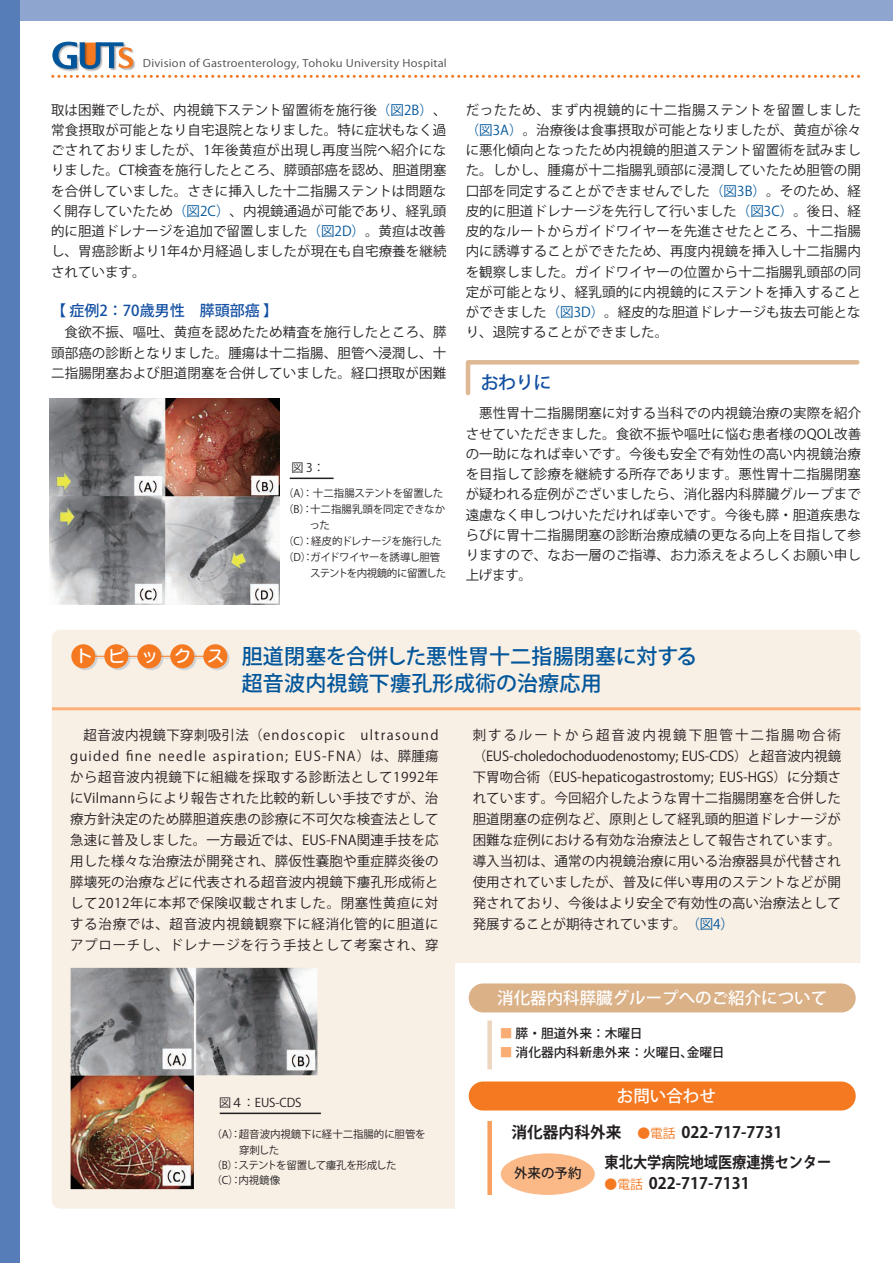
<style>
.page{position:relative;width:893px;height:1263px;background:#fff}
.page>*{position:absolute;margin:0;border:0;box-sizing:border-box;transform-origin:0 0}
.t1{font:500 21px/26.5px "Koz Go Pro";letter-spacing:.01em;color:#01569b}
.t2{font:500 18px "Koz Go Pro";color:#134fa2}
.t3{font:500 16.5px "Koz Go Pro";color:#fff}
.t4{font:16.5px "Seurat Pro DB";letter-spacing:1em;color:#fff}
.t5{font:700 15.75px/21px "Koz Go Pro";color:#231f20;scale:.9 1}
.t6{font:700 15.75px "Koz Go Pro";color:#231f20}
.t7{font:500 15px "Koz Go Pro";color:#134fa2}
.t8{font:13.5px/20.2px "Koz Go Pro";letter-spacing:.01em;color:#231f20;text-align:justify}
.t9{font:13.5px/21px "Koz Go Pro";letter-spacing:.055em;color:#231f20}
.t10{font:13.5px "Koz Go Pro";letter-spacing:.09em;color:#231f20}
.t11{font:13.5px "Koz Go Pro";letter-spacing:.1em;color:#231f20}
.t12{font:500 13.5px "Koz Go Pro";color:#231f20}
.t13{font:500 12.75px "Koz Go Pro";color:#231f20}
.t14{font:12.75px "Koz Go Pro";color:#f47921}
.t15{font:12px "Koz Go Pro";letter-spacing:-.01em;color:#231f20}
.t16{font:10.5px/16px "Koz Go Pro";letter-spacing:-.03em;color:#231f20}
.t17{font:10.5px "Koz Go Pro";letter-spacing:.02em;color:#4b4c4d;scale:1.1 1}
.t18{font:10.5px/15.5px "Koz Go Pro";letter-spacing:-.055em;color:#231f20}
.t19{font:10.5px/16px "Koz Go Pro";letter-spacing:-.06em;color:#231f20}
.t20{font:10.5px "Koz Go Pro";letter-spacing:-.01em;color:#231f20}
.s1{color:#01569b}
.s2{font-weight:400;color:#f9ac73}
.s3{font-weight:400;font-size:12.75px;color:#f47921}
</style>
<div class="page">
<div style="left:52px;top:630px;width:808px;height:578px;background:#f8efe5;border-radius:8px"></div>
<hr style="left:52px;top:707px;width:808px;height:3px;background:#fab079">
<svg style="left:73px;top:646px;width:24px;height:24px"></svg>
<svg style="left:106px;top:646px;width:24px;height:24px"></svg>
<svg style="left:139px;top:646px;width:24px;height:24px"></svg>
<svg style="left:172px;top:646px;width:24px;height:24px"></svg>
<svg style="left:205px;top:646px;width:24px;height:24px"></svg>
<hr style="left:85px;top:658px;width:132px;height:1px;background:#d1d2d4">
<div style="left:71px;top:644px;width:24px;height:24px;background:#f47921;border-radius:50%"></div>
<div style="left:104px;top:644px;width:24px;height:24px;background:#f47921;border-radius:50%"></div>
<div style="left:137px;top:644px;width:24px;height:24px;background:#f47921;border-radius:50%"></div>
<div style="left:170px;top:644px;width:24px;height:24px;background:#f47921;border-radius:50%"></div>
<div style="left:203px;top:644px;width:24px;height:24px;background:#f47921;border-radius:50%"></div>
<hr style="left:83px;top:656px;width:132px;height:1px;background:#f47921">
<div style="left:0;top:0;width:893px;height:21px;background:#8ea5cf"></div>
<svg style="left:53px;top:75px;width:808px;height:3px"></svg>
<img style="left:61px;top:50px;width:74px;height:22px">
<svg style="left:52px;top:41px;width:81px;height:28px"></svg>
<div style="left:0;top:0;width:20px;height:1263px;background:#567db7"></div>
<svg style="left:465px;top:360px;width:395px;height:36px"></svg>
<div style="left:455px;top:963px;width:415px;height:270px;background:#fff"></div>
<div style="left:469px;top:1081px;width:387px;height:29px;background:#f47921;border-radius:14px"></div>
<div style="left:487px;top:1121px;width:5px;height:74px;background:#f89f5d"></div>
<div style="left:487px;top:1020px;width:5px;height:49px;background:#edd6bf"></div>
<div style="left:469px;top:983px;width:387px;height:29px;background:#dbb188;border-radius:14px"></div>
<div style="left:501px;top:1153px;width:94px;height:42px;background:#fbb988;border-radius:50%"></div>
<img style="left:50px;top:398px;width:229px;height:206px">
<img style="left:71px;top:968px;width:246px;height:221px">
<hr style="left:290px;top:478px;width:44px;height:1px;background:#231f20">
<hr style="left:220px;top:1112px;width:101px;height:2px;background:#231f20">
<p class="t17" style="left:143px;top:57px;width:278px">Division of Gastroenterology, Tohoku University Hospital</p>
<p class="t8" style="left:51px;top:100px;width:397px">取は困難でしたが、内視鏡下ステント留置術を施行後<span class="s1">（図 (B2</span> 、常食摂取が可能となり自宅退院となりました。特に症状もなく過ごされておりましたが、1年後黄疸が出現し再度当院へ紹介になりました。CT検査を施行したところ、膵頭部癌を認め、胆道閉塞を合併していました。さきに挿入した十二指腸ステントは問題なく開存していたため<span class="s1">（図 C2 ）</span>、内視鏡通過が可能であり、経乳頭的に胆道ドレナージを追加で留置しました<span class="s1">（図 D2 ）</span>。黄疸は改善し、胃癌診断より年1 4か月経過しましたが現在も自宅療養を継続されています。</p>
<p class="t7" style="left:51px;top:300px;width:229px">【症例2：70歳男性　膵頭部癌【</p>
<p class="t8" style="left:51px;top:323px;width:397px;text-indent:14px">食欲不振、嘔吐、黄疸を認めたため精査を施行したところ、膵頭部癌の診断となりました。腫瘍は十二指腸、胆管へ浸潤し、十二指腸閉塞および胆道閉塞を合併していました。経口摂取が困難</p>
<p class="t15" style="left:291px;top:460px;width:35px">図3：</p>
<p class="t16" style="left:283px;top:485px;width:164px;text-align:right">（A ：）十二指腸ステントを留置した十二指腸乳頭を同定できなか</p>
<p class="t16" style="left:310px;top:502px;width:134px;text-indent:-26px">（ ：）B<br>った<br>経皮的ドレナージを施行した</p>
<p class="t16" style="left:310px;top:534px;width:132px;text-indent:-27px">（ C ：）<br>ガイドワイヤーを誘導し胆管</p>
<p class="t19" style="left:310px;top:550px;width:137px;text-indent:-27px">（ D ：）<br>ステントを内視鏡的に留置した</p>
<p class="t8" style="left:466px;top:100px;width:397px">だったため、まず内視鏡的に十二指腸ステントを留置しました<span class="s1">（図 A3 ）</span>。治療後は食事摂取が可能となりましたが、黄疸が徐々に悪化傾向となったため内視鏡的胆道ステント留置術を試みました。しかし、腫瘍が十二指腸乳頭部に浸潤していたため胆管の開口部を同定することができませんでした<span class="s1">（図 B3 ）</span>。そのため、経皮的に胆道ドレナージを先行して行いました<span class="s1">（図 C3 ）</span>。後日、経皮的なルートからガイドワイヤーを先進させたところ、十二指腸内に誘導することができたため、再度内視鏡を挿入し十二指腸内を観察しました。ガイドワイヤーの位置から十二指腸乳頭部の同定が可能となり、経乳頭的に内視鏡的にステントを挿入することができました<span class="s1">（図 D3 ）</span>。経皮的な胆道ドレナージも抜去可能となり、退院することができました。</p>
<p class="t2" style="left:481px;top:371px;width:72px">おわりに</p>
<p class="t8" style="left:466px;top:404px;width:397px;text-indent:14px">悪性胃十二指腸閉塞に対する当科での内視鏡治療の実際を紹介させていただきました。食欲不振や嘔吐に悩む患者様のQOL改善の一助になれば幸いです。今後も安全で有効性の高い内視鏡治療を目指して診療を継続する所存であります。悪性胃十二指腸閉塞が疑われる症例がございましたら、消化器内科膵臓グループまで遠慮なく申しつけいただければ幸いです。今後も膵・胆道疾患ならびに胃十二指腸閉塞の診断治療成績の更なる向上を目指して参りますので、なお一層のご指導、お力添えをよろしくお願い申し上げます。</p>
<p class="t4" style="left:76px;top:645px;width:150px">トピックス</p>
<p class="t1" style="left:242px;top:644px;width:457px">胆道閉塞を合併した悪性胃十二指腸閉塞に対する超音波内視鏡下瘻孔形成術の治療応用</p>
<p class="t9" style="left:295px;top:725px;width:145px;text-indent:-211px">超音波内視鏡下穿刺吸引法（endoscopic<br>EUS-FNA）は、膵腫瘍</p>
<p class="t11" style="left:360px;top:727px;width:80px">ultrasound</p>
<p class="t8" style="left:126px;top:747px;width:27px">fine</p>
<p class="t8" style="left:70px;top:746px;width:370px;line-height:21px;text-align:left">guided<br>から超音波内視鏡下に組織を採取する診断法として1992年にVilmannらにより報告された比較的新しい手技ですが、治療方針決定のため膵胆道疾患の診療に不可欠な検査法として急速に普及しました。一方最近では、EUS-FNA関連手技を応用した様々な治療法が開発され、膵仮性嚢胞や重症膵炎後の膵壊死の治療などに代表される超音波内視鏡下瘻孔形成術として2012年に本邦で保険収載されました。閉塞性黄疸に対する治療では、超音波内視鏡観察下に経消化管的に胆道にアプローチし、ドレナージを行う手技として考案され、穿</p>
<p class="t8" style="left:158px;top:747px;width:49px">needle</p>
<p class="t10" style="left:213px;top:748px;width:77px">aspiration;</p>
<p class="t15" style="left:219px;top:1094px;width:84px">図４：EUS-CDS</p>
<p class="t20" style="left:239px;top:1127px;width:188px">超音波内視鏡下に経十二指腸的に胆管を</p>
<p class="t18" style="left:239px;top:1127px;width:160px;text-indent:-27px">（ A ：）<br>穿刺した<br>ステントを留置して瘻孔を形成した</p>
<p class="t16" style="left:239px;top:1158px;width:43px;line-height:15.5px;text-indent:-27px">（ ：）B<br>内視鏡像</p>
<p class="t16" style="left:212px;top:1173px;width:31px">（ ：）C</p>
<p class="t8" style="left:473px;top:725px;width:370px;line-height:21px">刺するルートから超音波内視鏡下胆管十二指腸吻合術（EUS-choledochoduodenostomy; EUS-CDS）と超音波内視鏡下胃吻合術（EUS-hepaticogastrostomy; EUS-HGS）に分類されています。今回紹介したような胃十二指腸閉塞を合併した胆道閉塞の症例など、原則として経乳頭的胆道ドレナージが困難な症例における有効な治療法として報告されています。導入当初は、通常の内視鏡治療に用いる治療器具が代替され使用されていましたが、普及に伴い専用のステントなどが開発されており、今後はより安全で有効性の高い治療法として発展することが期待されています。<span class="s1">（図 (4</span></p>
<p class="t3" style="left:497px;top:987px;width:332px">消化器内科膵臓グループへのご紹介について</p>
<p class="t13" style="left:500px;top:1025px;width:144px"><span class="s2">■</span> 膵・胆道外来：木曜日</p>
<p class="t13" style="left:687px;top:1044px;width:39px">金曜日</p>
<p class="t13" style="left:500px;top:1044px;width:195px"><span class="s2">■</span> 消化器内科新患外来：火曜日、</p>
<p class="t3" style="left:617px;top:1085px;width:100px">お問い合わせ</p>
<p class="t6" style="left:511px;top:1122px;width:140px">消化器内科外来　<span class="s3">●</span></p>
<p class="t12" style="left:514px;top:1164px;width:69px">外来の予約</p>
<p class="t6" style="left:682px;top:1122px;width:102px">022-717-7731</p>
<p class="t14" style="left:650px;top:1125px;width:27px">電話</p>
<p class="t5" style="left:649px;top:1152px;width:204px;text-indent:-44px">東北大学病院地域医療連携センター<br>022-717-7131</p>
<p class="t14" style="left:605px;top:1176px;width:40px">●電話</p>
</div>
